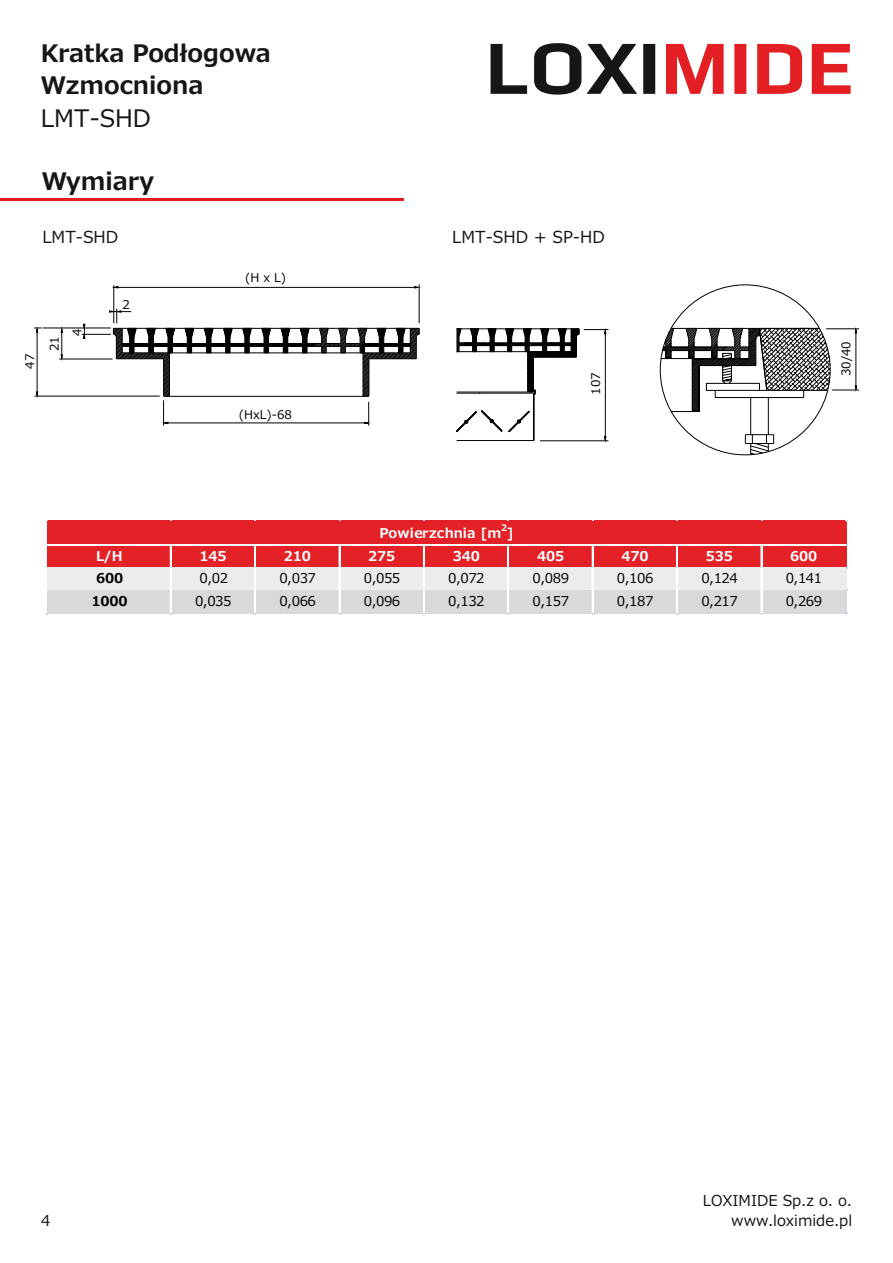
<style>
.page{position:relative;width:893px;height:1263px;background:#fff}
.page>*{position:absolute;margin:0;border:0;box-sizing:border-box;transform-origin:0 0}
.t1{font:700 24px/32.4px "Meiryo";color:#151616}
.t2{font:24px "Meiryo";color:#151616}
.t3{font:16.5px "Meiryo";color:#151616}
.t4{font:15px/20.2px "Meiryo";color:#151616;text-align:right}
.t5{font:13.5px "Meiryo";letter-spacing:-.04em;color:#000}
.t6{font:700 13.5px "Meiryo";letter-spacing:-.01em;color:#fff}
.t7{font:700 13.5px "Meiryo";letter-spacing:.02em;color:#fff}
.t8{font:700 13.5px "Meiryo";letter-spacing:-.01em;color:#000}
.t9{font:12px "Meiryo";color:#000}
.t10{font:700 9px "Meiryo";color:#fff}
</style>
<div class="page">
<hr style="left:34px;top:328px;width:77px;height:1px;background:#000">
<hr style="left:0;top:199px;width:404px;height:2px;background:#e31f24">
<svg style="left:491px;top:43px;width:164px;height:52px"></svg>
<svg style="left:666px;top:44px;width:185px;height:50px"></svg>
<hr style="left:42px;top:223px;width:1px;height:191px;background:#fff">
<hr style="left:118px;top:287px;width:297px;height:1px;background:#000">
<hr style="left:114px;top:285px;width:1px;height:38px;background:#000">
<hr style="left:419px;top:284px;width:1px;height:39px;background:#000">
<hr style="left:59px;top:359px;width:54px;height:1px;background:#000">
<hr style="left:35px;top:396px;width:125px;height:1px;background:#000">
<svg style="left:82px;top:309px;width:338px;height:117px"></svg>
<svg style="left:660px;top:285px;width:199px;height:170px"></svg>
<svg style="left:456px;top:328px;width:152px;height:113px"></svg>
<hr style="left:540px;top:441px;width:68px;height:1px;background:#000">
<svg style="left:61px;top:329px;width:2px;height:32px"></svg>
<hr style="left:37px;top:330px;width:1px;height:64px;background:#000">
<div style="left:47px;top:520px;width:799px;height:48px;background:#e32126"></div>
<div style="left:47px;top:567px;width:799px;height:24px;background:#ebeded"></div>
<div style="left:47px;top:590px;width:799px;height:23px;background:#d9d9d9"></div>
<hr style="left:47px;top:545px;width:799px;height:1px;background:#fff">
<hr style="left:170px;top:546px;width:1px;height:67px;background:#fff">
<hr style="left:254px;top:546px;width:1px;height:67px;background:#fff">
<hr style="left:255px;top:546px;width:1px;height:67px;background:#fff">
<hr style="left:339px;top:546px;width:1px;height:67px;background:#fff">
<hr style="left:423px;top:546px;width:2px;height:67px;background:#fff">
<hr style="left:508px;top:546px;width:1px;height:67px;background:#fff">
<hr style="left:592px;top:546px;width:1px;height:67px;background:#fff">
<hr style="left:676px;top:546px;width:1px;height:67px;background:#fff">
<hr style="left:677px;top:546px;width:1px;height:67px;background:#fff">
<hr style="left:761px;top:546px;width:1px;height:67px;background:#fff">
<h1 class="t1" style="left:41px;top:37px;width:232px">Kratka Podłogowa<br>Wzmocniona</h1>
<h1 class="t2" style="left:41px;top:106px;width:112px">LMT-SHD</h1>
<h1 class="t1" style="left:42px;top:165px;width:114px">Wymiary</h1>
<p class="t3" style="left:42px;top:229px;width:77px">LMT-SHD</p>
<p class="t3" style="left:452px;top:229px;width:154px">LMT-SHD + SP-HD</p>
<p class="t9" style="left:245px;top:271px;width:42px">(H x L)</p>
<p class="t9" style="left:24px;top:368px;width:16px;rotate:-90deg">47</p>
<p class="t9" style="left:48px;top:351px;width:16px;rotate:-90deg">21</p>
<p class="t9" style="left:71px;top:336px;width:9px;rotate:-90deg">4</p>
<p class="t9" style="left:123px;top:298px;width:9px">2</p>
<p class="t9" style="left:239px;top:408px;width:55px">(HxL)-68</p>
<p class="t9" style="left:589px;top:395px;width:24px;rotate:-90deg">107</p>
<p class="t9" style="left:840px;top:376px;width:36px;rotate:-90deg">30/40</p>
<p class="t10" style="left:501px;top:523px;width:8px">2</p>
<p class="t7" style="left:380px;top:526px;width:135px">Powierzchnia [m ]</p>
<p class="t6" style="left:96px;top:549px;width:28px">L/H</p>
<p class="t6" style="left:200px;top:549px;width:29px">145</p>
<p class="t6" style="left:284px;top:549px;width:29px">210</p>
<p class="t6" style="left:368px;top:549px;width:29px">275</p>
<p class="t6" style="left:453px;top:549px;width:29px">340</p>
<p class="t6" style="left:537px;top:549px;width:29px">405</p>
<p class="t6" style="left:621px;top:549px;width:29px">470</p>
<p class="t6" style="left:706px;top:549px;width:29px">535</p>
<p class="t6" style="left:790px;top:549px;width:29px">600</p>
<p class="t8" style="left:96px;top:571px;width:29px">600</p>
<p class="t5" style="left:200px;top:571px;width:30px">0,02</p>
<p class="t5" style="left:279px;top:571px;width:38px">0,037</p>
<p class="t5" style="left:364px;top:571px;width:38px">0,055</p>
<p class="t5" style="left:448px;top:571px;width:38px">0,072</p>
<p class="t5" style="left:533px;top:571px;width:38px">0,089</p>
<p class="t5" style="left:617px;top:571px;width:38px">0,106</p>
<p class="t5" style="left:701px;top:571px;width:38px">0,124</p>
<p class="t5" style="left:786px;top:571px;width:38px">0,141</p>
<p class="t8" style="left:92px;top:594px;width:38px">1000</p>
<p class="t5" style="left:195px;top:594px;width:38px">0,035</p>
<p class="t5" style="left:279px;top:594px;width:38px">0,066</p>
<p class="t5" style="left:364px;top:594px;width:38px">0,096</p>
<p class="t5" style="left:448px;top:594px;width:38px">0,132</p>
<p class="t5" style="left:533px;top:594px;width:38px">0,157</p>
<p class="t5" style="left:617px;top:594px;width:38px">0,187</p>
<p class="t5" style="left:701px;top:594px;width:38px">0,217</p>
<p class="t5" style="left:786px;top:594px;width:38px">0,269</p>
<p class="t4" style="left:41px;top:1210px;width:11px">4</p>
<p class="t4" style="left:703px;top:1190px;width:151px">LOXIMIDE Sp.z o. o. www.loximide.pl</p>
</div>
